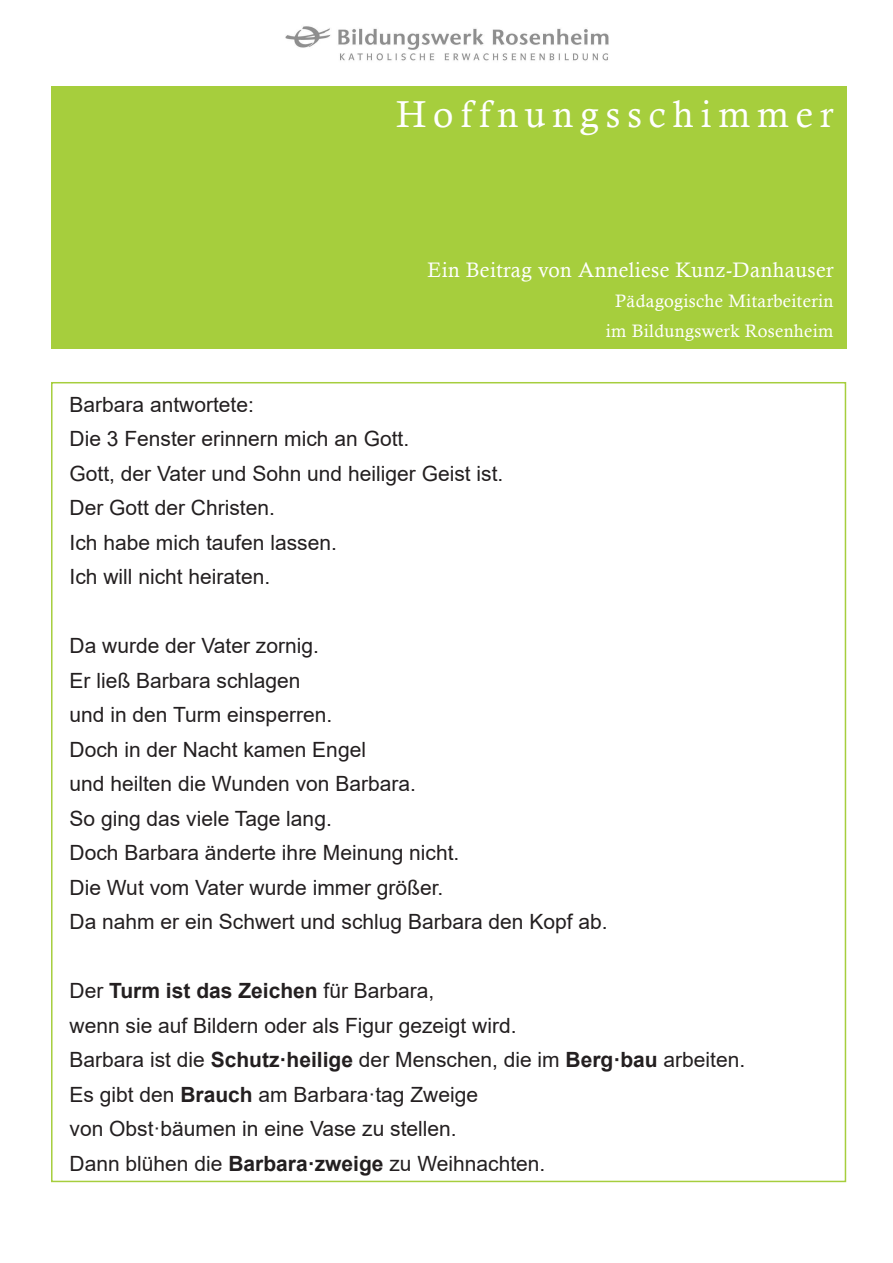
<style>
.page{position:relative;width:893px;height:1263px;background:#fff}
.page>*{position:absolute;margin:0;border:0;box-sizing:border-box;transform-origin:0 0}
.t1{font:37.5px "Calisto";letter-spacing:.19em;color:#fff}
.t2{font:21px/34.5px "Arial";color:#231f20}
.t3{font:21px "Calisto";letter-spacing:.02em;color:#fff}
.t4{font:18px/30px "Calisto";letter-spacing:.02em;color:#fff;text-align:center}
.s1{font-weight:700}
</style>
<div class="page">
<div style="left:51px;top:86px;width:795px;height:263px;background:#a6ce3d"></div>
<img style="left:285px;top:26px;width:324px;height:35px">
<h1 class="t1" style="left:396px;top:92px;width:439px">Hoffnungsschimmer</h1>
<p class="t3" style="left:427px;top:257px;width:408px">Ein Beitrag von Anneliese Kunz-Danhauser</p>
<p class="t4" style="left:606px;top:285px;width:229px">Pädagogische Mitarbeiterin im Bildungswerk Rosenheim</p>
<p class="t2" style="left:70px;top:387px;width:435px">Barbara antwortete:<br>Die 3 Fenster erinnern mich an Gott.<br>Gott, der Vater und Sohn und heiliger Geist ist.<br>Der Gott der Christen.<br>Ich habe mich taufen lassen.<br>Ich will nicht heiraten.</p>
<p class="t2" style="left:70px;top:628px;width:540px">Da wurde der Vater zornig.<br>Er ließ Barbara schlagen<br>und in den Turm einsperren.<br>Doch in der Nacht kamen Engel<br>und heilten die Wunden von Barbara.<br>So ging das viele Tage lang.<br>Doch Barbara änderte ihre Meinung nicht.<br>Die Wut vom Vater wurde immer größer.<br>Da nahm er ein Schwert und schlug Barbara den Kopf ab.</p>
<p class="t2" style="left:70px;top:973px;width:677px">Der <span class="s1">Turm ist das Zeichen</span> für Barbara,<br>wenn sie auf Bildern oder als Figur gezeigt wird.<br>Barbara ist die <span class="s1">Schutz·heilige</span> der Menschen, die im <span class="s1">Berg·bau</span> arbeiten.<br>Es gibt den <span class="s1">Brauch</span> am Barbara·tag Zweige<br>von Obst·bäumen in eine Vase zu stellen.<br>Dann blühen die <span class="s1">Barbara·zweige</span> zu Weihnachten.</p>
</div>
